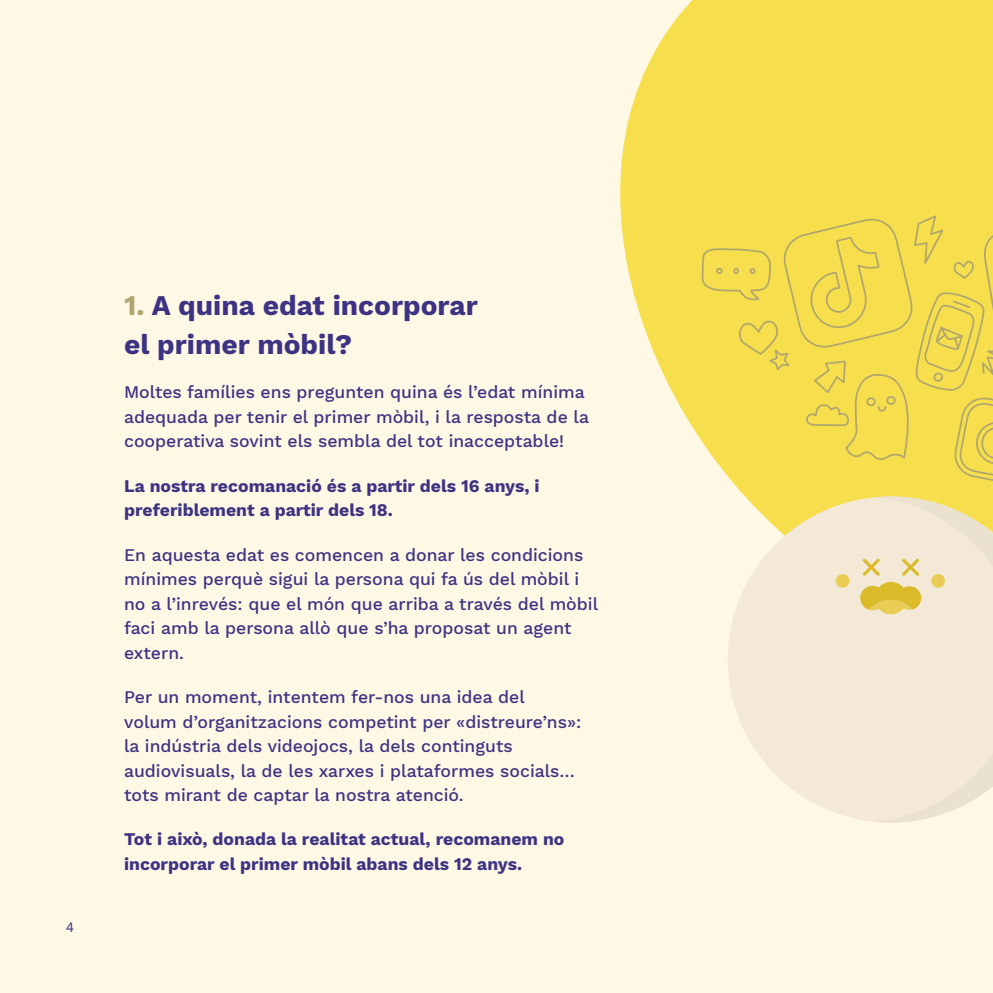
<style>
.page{position:relative;width:993px;height:993px;background:#fff}
.page>*{position:absolute;margin:0;border:0;box-sizing:border-box;transform-origin:0 0}
.t1{font:700 28px/38.5px "Work Sans";color:#3c3483}
.t2{font:500 17.5px/24.5px "Work Sans";color:#3c3483}
.t3{font:700 17.5px/24.5px "Work Sans";color:#3c3483}
.t4{font:14px "Work Sans Regular 400";color:#3c3483}
.s1{color:#b0a76e}
</style>
<div class="page">
<div style="left:0;top:0;width:992px;height:992px;background:#fff8e5"></div>
<svg style="left:620px;top:0;width:372px;height:496px;fill:#f7de4d"></svg>
<svg style="left:700px;top:213px;width:292px;height:274px;background:#f2da50"></svg>
<svg style="left:728px;top:496px;width:131px;height:323px;fill:#f3e9d6"></svg>
<div style="left:835px;top:574px;width:14px;height:13px;background:#e8cc53;border-radius:50%"></div>
<svg style="left:859px;top:496px;width:133px;height:326px"></svg>
<p class="t4" style="left:66px;top:915px;width:10px">4</p>
<h1 class="t1" style="left:124px;top:288px;width:355px"><span class="s1">1.</span> A quina edat incorporar el primer mòbil?</h1>
<p class="t2" style="left:124px;top:380px;width:466px">Moltes famílies ens pregunten quina és l’edat mínima adequada per tenir el primer mòbil, i la resposta de la cooperativa sovint els sembla del tot inacceptable!</p>
<p class="t3" style="left:124px;top:474px;width:417px">La nostra recomanació és a partir dels 16 anys, i preferiblement a partir dels 18.</p>
<p class="t2" style="left:124px;top:543px;width:475px">En aquesta edat es comencen a donar les condicions mínimes perquè sigui la persona qui fa ús del mòbil i no a l’inrevés: que el món que arriba a través del mòbil faci amb la persona allò que s’ha proposat un agent extern.</p>
<p class="t2" style="left:124px;top:685px;width:458px">Per un moment, intentem fer-nos una idea del volum d’organitzacions competint per «distreure’ns»: la indústria dels videojocs, la dels continguts audiovisuals, la de les xarxes i plataformes socials… tots mirant de captar la nostra atenció.</p>
<p class="t3" style="left:124px;top:827px;width:441px">Tot i això, donada la realitat actual, recomanem no incorporar el primer mòbil abans dels 12 anys.</p>
</div>
